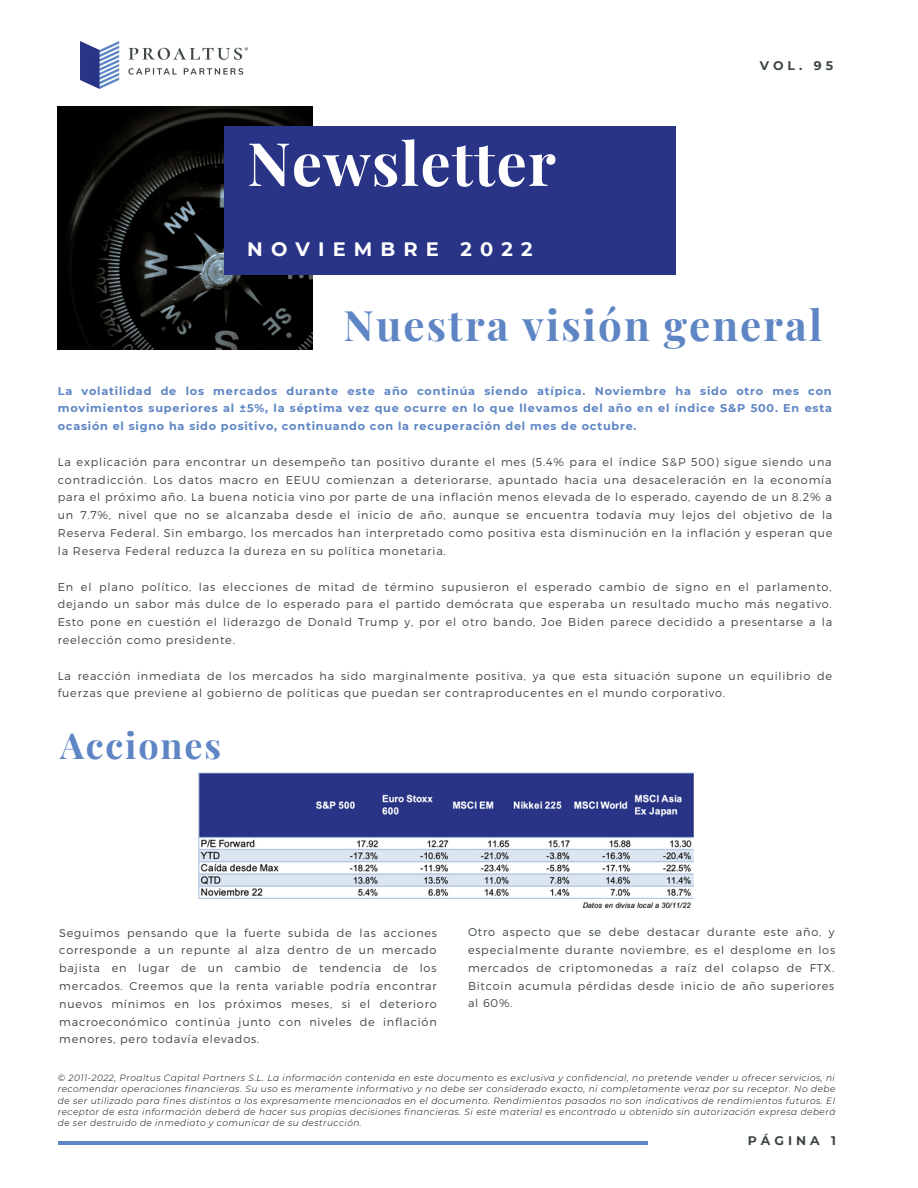
<style>
.page{position:relative;width:918px;height:1188px;background:#fff}
.page>*{position:absolute;margin:0;border:0;box-sizing:border-box;transform-origin:0 0}
.t1{font:700 60px "Playfair Display";letter-spacing:.02em;color:#fff}
.t2{font:700 42px "Playfair Display";letter-spacing:.05em;color:#5e85c4}
.t3{font:700 36px "Playfair Display";letter-spacing:.05em;color:#5e85c4}
.t4{font:700 19.35px "Montserrat";letter-spacing:.42em;color:#fff}
.t5{font:700 12.45px "Montserrat";letter-spacing:.32em;color:#3d4643}
.t6{font:300 11.25px/17.9px "Montserrat";letter-spacing:.07em;color:#3d4643;text-align:justify}
.t7{font:700 11.25px/17.9px "Montserrat";letter-spacing:.07em;color:#5e85c4;text-align:justify}
.t8{font:italic 300 9px/11.2px "Montserrat";letter-spacing:.05em;color:#000;text-align:justify}
</style>
<div class="page">
<hr style="left:58px;top:1141px;width:589px;height:4px;background:#5e85c4">
<img style="left:81px;top:42px;width:166px;height:47px">
<img style="left:58px;top:107px;width:254px;height:243px">
<div style="left:225px;top:126px;width:451px;height:149px;background:#293486"></div>
<img style="left:198px;top:772px;width:495px;height:137px">
<h1 class="t1" style="left:247px;top:121px;width:310px">Newsletter</h1>
<h3 class="t4" style="left:247px;top:237px;width:287px">NOVIEMBRE 2022</h3>
<p class="t5" style="left:760px;top:57px;width:75px">VOL. 95</p>
<h2 class="t2" style="left:344px;top:295px;width:480px">Nuestra visión general</h2>
<p class="t7" style="left:58px;top:382px;width:776px">La volatilidad de los mercados durante este año continúa siendo atípica. Noviembre ha sido otro mes con movimientos superiores al ±5%, la séptima vez que ocurre en lo que llevamos del año en el índice S&amp;P 500. En esta ocasión el signo ha sido positivo, continuando con la recuperación del mes de octubre.</p>
<p class="t6" style="left:58px;top:452px;width:776px">La explicación para encontrar un desempeño tan positivo durante el mes (5.4% para el índice S&amp;P 500) sigue siendo una contradicción. Los datos macro en EEUU comienzan a deteriorarse, apuntado hacia una desaceleración en la economía para el próximo año. La buena noticia vino por parte de una inflación menos elevada de lo esperado, cayendo de un 8.2% a un 7.7%, nivel que no se alcanzaba desde el inicio de año, aunque se encuentra todavía muy lejos del objetivo de la Reserva Federal. Sin embargo, los mercados han interpretado como positiva esta disminución en la inflación y esperan que la Reserva Federal reduzca la dureza en su política monetaria.</p>
<p class="t6" style="left:58px;top:577px;width:776px">En el plano político, las elecciones de mitad de término supusieron el esperado cambio de signo en el parlamento, dejando un sabor más dulce de lo esperado para el partido demócrata que esperaba un resultado mucho más negativo.<br>Esto pone en cuestión el liderazgo de Donald Trump y, por el otro bando, Joe Biden parece decidido a presentarse a la reelección como presidente.</p>
<p class="t6" style="left:58px;top:666px;width:776px">La reacción inmediata de los mercados ha sido marginalmente positiva, ya que esta situación supone un equilibrio de fuerzas que previene al gobierno de políticas que puedan ser contraproducentes en el mundo corporativo.</p>
<h3 class="t3" style="left:60px;top:720px;width:162px">Acciones</h3>
<p class="t6" style="left:59px;top:923px;width:379px">Seguimos pensando que la fuerte subida de las acciones corresponde a un repunte al alza dentro de un mercado bajista en lugar de un cambio de tendencia de los mercados. Creemos que la renta variable podría encontrar nuevos mínimos en los próximos meses, si el deterioro macroeconómico continúa junto con niveles de inflación menores, pero todavía elevados.</p>
<p class="t6" style="left:468px;top:923px;width:369px">Otro aspecto que se debe destacar durante este año, y especialmente durante noviembre, es el desplome en los mercados de criptomonedas a raíz del colapso de FTX.<br>Bitcoin acumula pérdidas desde inicio de año superiores al 60%.</p>
<p class="t8" style="left:58px;top:1072px;width:779px">© 2011-2022, Proaltus Capital Partners S.L. La información contenida en este documento es exclusiva y confidencial, no pretende vender u ofrecer servicios, ni recomendar operaciones financieras. Su uso es meramente informativo y no debe ser considerado exacto, ni completamente veraz por su receptor. No debe de ser utilizado para fines distintos a los expresamente mencionados en el documento. Rendimientos pasados no son indicativos de rendimientos futuros. El receptor de esta información deberá de hacer sus propias decisiones financieras. Si este material es encontrado u obtenido sin autorización expresa deberá de ser destruido de inmediato y comunicar de su destrucción.</p>
<p class="t5" style="left:748px;top:1133px;width:90px">PÁGINA 1</p>
</div>
